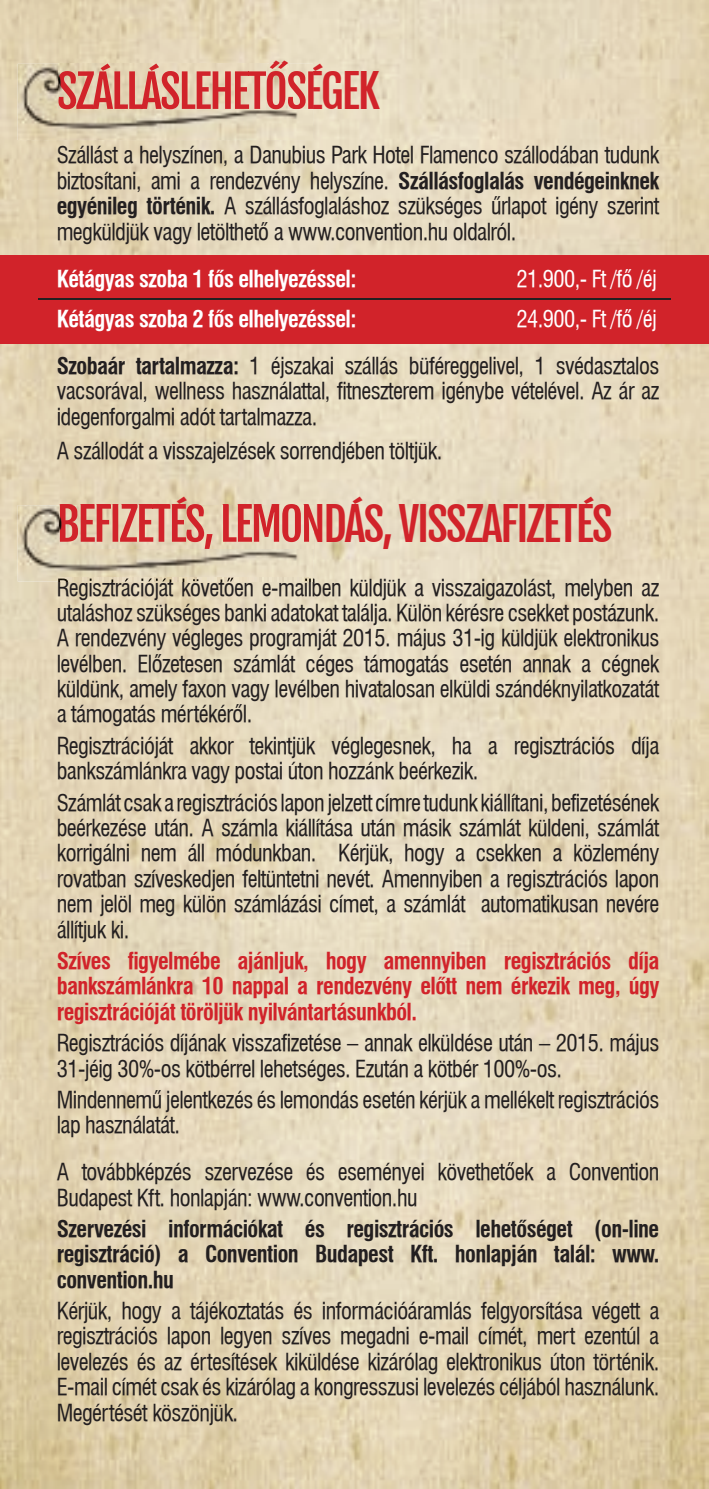
<style>
.page{position:relative;width:709px;height:1489px;background:#fff}
.page>*{position:absolute;margin:0;border:0;box-sizing:border-box;transform-origin:0 0}
.t1{font:45px "Fjalla One";letter-spacing:-.05em;color:#d1232a}
.t2{font:22.5px/25.5px "H Swiss 721 Condensed BT";letter-spacing:-.025em;color:#231f20}
.t3{font:22.5px/25.5px "H Swiss 721 Condensed BT Bold";letter-spacing:-.025em;color:#d1232a;text-align:justify}
.t4{font:22.5px/25.5px "H Swiss 721 Condensed BT Bold";letter-spacing:-.025em;color:#231f20;text-align:justify}
.t5{font:22.5px "H Swiss 721 Condensed BT Bold";letter-spacing:-.025em;color:#fff}
.t6{font:22.5px "H Swiss 721 Condensed BT";letter-spacing:-.025em;color:#fff}
.s1{font-family:"H Swiss 721 Condensed BT Bold"}
.s2{color:#fff}
</style>
<div class="page">
<img style="left:0;top:0;width:709px;height:1488px">
<div style="left:0;top:255px;width:709px;height:89px;background:#d1232a"></div>
<img style="left:18px;top:64px;width:295px;height:76px">
<img style="left:58px;top:64px;width:208px;height:45px">
<img style="left:267px;top:71px;width:18px;height:38px">
<img style="left:270px;top:64px;width:18px;height:5px">
<img style="left:288px;top:64px;width:25px;height:45px">
<img style="left:18px;top:505px;width:295px;height:76px">
<img style="left:60px;top:505px;width:253px;height:44px">
<img style="left:58px;top:577px;width:255px;height:4px">
<hr style="left:38px;top:299px;width:633px;height:1px;background:#231f20">
<p class="t2" style="left:57px;top:141px;width:604px;text-align:justify">Szállást a helyszínen, a Danubius Park Hotel Flamenco szállodában tudunk biztosítani, ami a rendezvény helyszíne. <span class="s1">Szállásfoglalás vendégeinknek egyénileg történik.</span> A szállásfoglaláshoz szükséges űrlapot igény szerint megküldjük vagy letölthető a www.convention.hu oldalról.</p>
<p class="t5" style="left:57px;top:265px;width:301px">Kétágyas szoba 1 fős elhelyezéssel:</p>
<p class="t6" style="left:516px;top:264px;width:142px">21.900,- Ft /fő /éj</p>
<p class="t5" style="left:57px;top:305px;width:301px">Kétágyas szoba 2 fős elhelyezéssel:</p>
<p class="t2" style="left:57px;top:294px;width:604px;line-height:47px;text-align:right"><span class="s2">24.900,- Ft /fő /éj<br></span><span class="s1">Szobaár tartalmazza:</span> 1 éjszakai szállás büféreggelivel, 1 svédasztalos</p>
<p class="t2" style="left:57px;top:378px;width:604px">vacsorával, wellness használattal, fitneszterem igénybe vételével. Az ár az idegenforgalmi adót tartalmazza.</p>
<p class="t2" style="left:57px;top:438px;width:387px">A szállodát a visszajelzések sorrendjében töltjük.</p>
<h1 class="t1" style="left:57px;top:496px;width:557px">BEFIZETÉS, LEMONDÁS, VISSZAFIZETÉS</h1>
<p class="t2" style="left:57px;top:574px;width:604px;text-align:justify">Regisztrációját követően e-mailben küldjük a visszaigazolást, melyben az utaláshoz szükséges banki adatokat találja. Külön kérésre csekket postázunk.<br>A rendezvény végleges programját 2015. május 31-ig küldjük elektronikus levélben. Előzetesen számlát céges támogatás esetén annak a cégnek küldünk, amely faxon vagy levélben hivatalosan elküldi szándéknyilatkozatát a támogatás mértékéről.</p>
<p class="t2" style="left:57px;top:732px;width:604px">Regisztrációját akkor tekintjük véglegesnek, ha a regisztrációs díja bankszámlánkra vagy postai úton hozzánk beérkezik.</p>
<p class="t2" style="left:57px;top:789px;width:604px;text-align:justify">Számlát csak a regisztrációs lapon jelzett címre tudunk kiállítani, befizetésének beérkezése után. A számla kiállítása után másik számlát küldeni, számlát korrigálni nem áll módunkban. Kérjük, hogy a csekken a közlemény rovatban szíveskedjen feltüntetni nevét. Amennyiben a regisztrációs lapon nem jelöl meg külön számlázási címet, a számlát automatikusan nevére állítjuk ki.</p>
<p class="t3" style="left:57px;top:948px;width:604px">Szíves figyelmébe ajánljuk, hogy amennyiben regisztrációs díja bankszámlánkra 10 nappal a rendezvény előtt nem érkezik meg, úgy regisztrációját töröljük nyilvántartásunkból.</p>
<p class="t2" style="left:57px;top:1029px;width:604px">Regisztrációs díjának visszafizetése – annak elküldése után – 2015. május<br>31-jéig 30%-os kötbérrel lehetséges. Ezután a kötbér 100%-os.</p>
<p class="t2" style="left:57px;top:1086px;width:604px">Mindennemű jelentkezés és lemondás esetén kérjük a mellékelt regisztrációs lap használatát.</p>
<p class="t2" style="left:57px;top:1158px;width:604px">A továbbképzés szervezése és eseményei követhetőek a Convention<br>Budapest Kft. honlapján: www.convention.hu</p>
<p class="t4" style="left:57px;top:1216px;width:604px">Szervezési információkat és regisztrációs lehetőséget (on-line regisztráció) a Convention Budapest Kft. honlapján talál: www. convention.hu</p>
<p class="t2" style="left:57px;top:1297px;width:604px;text-align:justify">Kérjük, hogy a tájékoztatás és információáramlás felgyorsítása végett a regisztrációs lapon legyen szíves megadni e-mail címét, mert ezentúl a levelezés és az értesítések kiküldése kizárólag elektronikus úton történik.<br>E-mail címét csak és kizárólag a kongresszusi levelezés céljából használunk.<br>Megértését köszönjük.</p>
</div>
